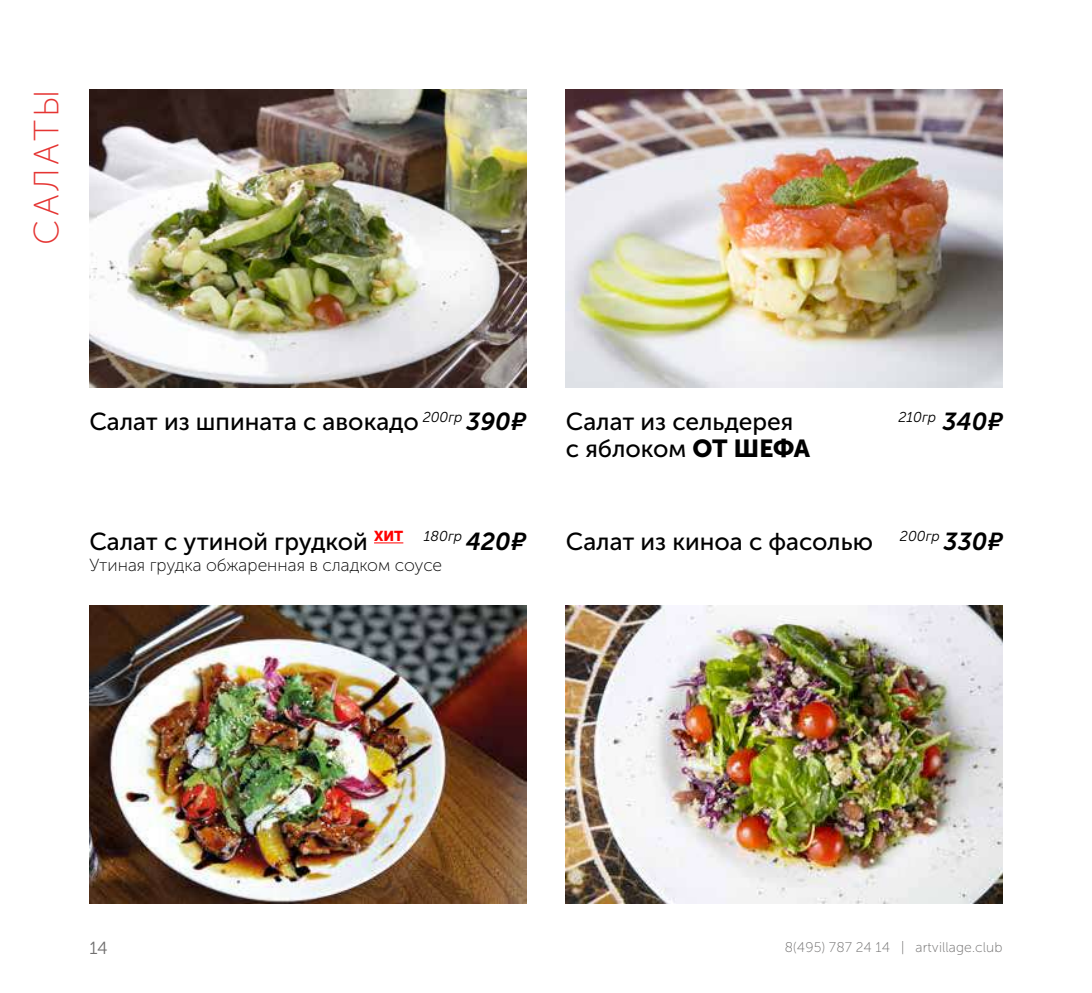
<style>
.page{position:relative;width:1092px;height:993px;background:#fff}
.page>*{position:absolute;margin:0;border:0;box-sizing:border-box;transform-origin:0 0}
.t1{font:35px "Museo Sans Cyrl 100";letter-spacing:.1em;color:#e53432}
.t2{font:24.5px "Museo Sans Cyrl 500";color:#000}
.t3{font:17.5px "Museo Sans Cyrl 100";color:#000}
.t4{font:17.5px "Museo Sans Cyrl 300";color:#706f6f}
.t5{font:italic 14.35px "Museo Sans Cyrl 300";color:#000}
.t6{font:14px "Museo Sans Cyrl 100";letter-spacing:.01em;color:#706f6f}
.s1{font-family:"Museo Sans Cyrl 700";font-style:italic}
.s2{font-family:"Museo Sans Cyrl 700";font-size:24.5px}
.s3{font-family:"Museo Sans Cyrl 900"}
</style>
<div class="page">
<img style="left:89px;top:605px;width:437px;height:298px">
<img style="left:566px;top:605px;width:436px;height:298px">
<img style="left:566px;top:89px;width:436px;height:298px">
<img style="left:89px;top:89px;width:437px;height:298px">
<svg style="left:374px;top:542px;width:29px;height:1px"></svg>
<h1 class="t1" style="left:28px;top:245px;width:157px;rotate:-90deg">САЛАТЫ</h1>
<p class="t2" style="left:89px;top:408px;width:438px">Салат из шпината с авокадо <sup>200гр</sup> <span class="s1">390¤</span></p>
<p class="t2" style="left:89px;top:527px;width:315px">Салат с утиной грудкой <sup>ХИТ</sup></p>
<p class="t5" style="left:424px;top:528px;width:104px">180гр <span class="s2">420¤</span></p>
<p class="t3" style="left:89px;top:555px;width:354px">Утиная грудка обжаренная в сладком соусе</p>
<p class="t2" style="left:566px;top:408px;width:229px">Салат из сельдерея</p>
<p class="t5" style="left:898px;top:409px;width:106px">210гр <span class="s2">340¤</span></p>
<p class="t2" style="left:566px;top:434px;width:246px">с яблоком <span class="s3">ОТ ШЕФА</span></p>
<p class="t2" style="left:566px;top:527px;width:438px">Салат из киноа с фасолью <sup>200гр</sup> <span class="s1">330¤</span></p>
<p class="t4" style="left:89px;top:938px;width:20px">14</p>
<p class="t6" style="left:784px;top:939px;width:219px">8(495) 787 24 14 | artvillage.club</p>
</div>
